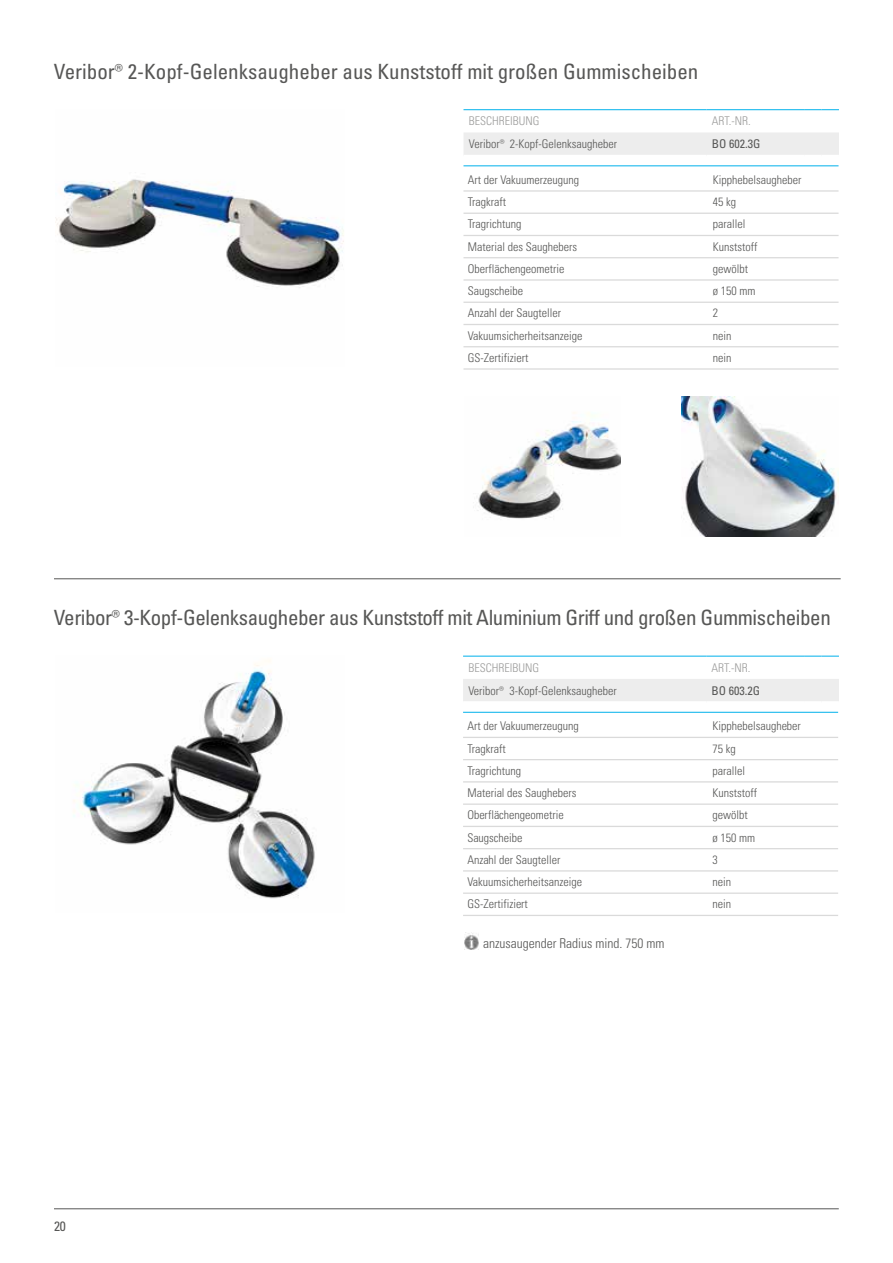
<style>
.page{position:relative;width:893px;height:1263px;background:#fff}
.page>*{position:absolute;margin:0;border:0;box-sizing:border-box;transform-origin:0 0}
.t1{font:condensed 21px "Univers LTCYR 57";letter-spacing:-.02em;color:#575756}
.t2{font:condensed 21px "Univers LTCYR 57";color:#575756}
.t3{font:13.5px "Univers LTCYR 47 Light Cond";color:#575756}
.t4{font:condensed 13.5px "Univers LTCYR 57";color:#575756}
.t5{font:12px "Univers LTCYR 47 Light Cond";color:#575756}
.t6{font:12px "Univers LTCYR 47 Light Cond";color:#9d9d9c}
.t7{font:condensed 12px "Univers LTCYR 57";color:#575756}
</style>
<div class="page">
<hr style="left:54px;top:1208px;width:785px;height:1px;background:#575756">
<img style="left:56px;top:179px;width:288px;height:109px">
<img style="left:73px;top:660px;width:242px;height:239px">
<hr style="left:54px;top:578px;width:787px;height:1px;background:#575756">
<img style="left:682px;top:397px;width:157px;height:140px">
<img style="left:473px;top:412px;width:148px;height:107px">
<hr style="left:463px;top:109px;width:243px;height:1px;background:#00b1eb">
<hr style="left:706px;top:109px;width:98px;height:1px;background:#00b1eb">
<svg style="left:804px;top:109px;width:35px;height:1px"></svg>
<div style="left:464px;top:133px;width:375px;height:22px;background:#ededed"></div>
<hr style="left:463px;top:190px;width:375px;height:2px;background:#dadada">
<hr style="left:463px;top:213px;width:375px;height:1px;background:#dadada">
<hr style="left:463px;top:235px;width:375px;height:1px;background:#dadada">
<hr style="left:463px;top:257px;width:375px;height:1px;background:#dadada">
<hr style="left:463px;top:279px;width:375px;height:2px;background:#dadada">
<hr style="left:463px;top:302px;width:375px;height:1px;background:#dadada">
<hr style="left:463px;top:324px;width:375px;height:1px;background:#dadada">
<hr style="left:463px;top:346px;width:375px;height:1px;background:#dadada">
<hr style="left:463px;top:368px;width:375px;height:2px;background:#dadada">
<hr style="left:463px;top:165px;width:375px;height:1px;background:#00b1eb">
<div style="left:463px;top:679px;width:376px;height:22px;background:#ededed"></div>
<hr style="left:463px;top:656px;width:243px;height:1px;background:#00b1eb">
<hr style="left:706px;top:656px;width:98px;height:1px;background:#00b1eb">
<svg style="left:804px;top:656px;width:35px;height:1px"></svg>
<img style="left:464px;top:933px;width:15px;height:17px">
<hr style="left:463px;top:737px;width:375px;height:1px;background:#dadada">
<hr style="left:463px;top:759px;width:375px;height:1px;background:#dadada">
<hr style="left:463px;top:781px;width:375px;height:1px;background:#dadada">
<hr style="left:463px;top:803px;width:375px;height:2px;background:#dadada">
<hr style="left:463px;top:826px;width:375px;height:1px;background:#dadada">
<hr style="left:463px;top:848px;width:375px;height:1px;background:#dadada">
<hr style="left:463px;top:870px;width:375px;height:1px;background:#dadada">
<hr style="left:463px;top:892px;width:375px;height:2px;background:#dadada">
<hr style="left:463px;top:915px;width:375px;height:1px;background:#dadada">
<hr style="left:463px;top:712px;width:375px;height:1px;background:#00b1eb">
<h1 class="t2" style="left:54px;top:58px;width:646px">Veribor® 2-Kopf-Gelenksaugheber aus Kunststoff mit großen Gummischeiben</h1>
<p class="t6" style="left:469px;top:113px;width:72px">BESCHREIBUNG</p>
<p class="t6" style="left:712px;top:113px;width:40px">ART.-NR.</p>
<p class="t5" style="left:469px;top:136px;width:150px">Veribor® 2-Kopf-Gelenksaugheber</p>
<p class="t7" style="left:712px;top:137px;width:50px">BO 602.3G</p>
<p class="t5" style="left:468px;top:172px;width:113px">Art der Vakuumerzeugung</p>
<p class="t5" style="left:713px;top:172px;width:90px">Kipphebelsaugheber</p>
<p class="t5" style="left:468px;top:194px;width:40px">Tragkraft</p>
<p class="t5" style="left:713px;top:194px;width:25px">45 kg</p>
<p class="t5" style="left:468px;top:216px;width:55px">Tragrichtung</p>
<p class="t5" style="left:713px;top:216px;width:34px">parallel</p>
<p class="t5" style="left:468px;top:238px;width:111px">Material des Saughebers</p>
<p class="t5" style="left:713px;top:238px;width:46px">Kunststoff</p>
<p class="t5" style="left:468px;top:261px;width:98px">Oberflächengeometrie</p>
<p class="t5" style="left:713px;top:261px;width:37px">gewölbt</p>
<p class="t5" style="left:468px;top:283px;width:57px">Saugscheibe</p>
<p class="t5" style="left:713px;top:283px;width:44px">ø 150 mm</p>
<p class="t5" style="left:468px;top:305px;width:95px">Anzahl der Saugteller</p>
<p class="t5" style="left:713px;top:305px;width:7px">2</p>
<p class="t5" style="left:468px;top:327px;width:116px">Vakuumsicherheitsanzeige</p>
<p class="t5" style="left:713px;top:327px;width:20px">nein</p>
<p class="t5" style="left:468px;top:350px;width:62px">GS-Zertifiziert</p>
<p class="t5" style="left:713px;top:350px;width:20px">nein</p>
<h1 class="t1" style="left:54px;top:604px;width:778px">Veribor® 3-Kopf-Gelenksaugheber aus Kunststoff mit Aluminium Griff und großen Gummischeiben</h1>
<p class="t6" style="left:468px;top:659px;width:72px">BESCHREIBUNG</p>
<p class="t6" style="left:712px;top:659px;width:40px">ART.-NR.</p>
<p class="t5" style="left:468px;top:682px;width:150px">Veribor® 3-Kopf-Gelenksaugheber</p>
<p class="t7" style="left:712px;top:683px;width:50px">BO 603.2G</p>
<p class="t5" style="left:467px;top:718px;width:113px">Art der Vakuumerzeugung</p>
<p class="t5" style="left:712px;top:718px;width:90px">Kipphebelsaugheber</p>
<p class="t5" style="left:467px;top:740px;width:40px">Tragkraft</p>
<p class="t5" style="left:712px;top:740px;width:25px">75 kg</p>
<p class="t5" style="left:467px;top:762px;width:55px">Tragrichtung</p>
<p class="t5" style="left:712px;top:762px;width:34px">parallel</p>
<p class="t5" style="left:467px;top:785px;width:111px">Material des Saughebers</p>
<p class="t5" style="left:712px;top:785px;width:46px">Kunststoff</p>
<p class="t5" style="left:467px;top:807px;width:98px">Oberflächengeometrie</p>
<p class="t5" style="left:712px;top:807px;width:37px">gewölbt</p>
<p class="t5" style="left:467px;top:829px;width:57px">Saugscheibe</p>
<p class="t5" style="left:712px;top:829px;width:44px">ø 150 mm</p>
<p class="t5" style="left:467px;top:851px;width:95px">Anzahl der Saugteller</p>
<p class="t5" style="left:712px;top:851px;width:7px">3</p>
<p class="t5" style="left:467px;top:874px;width:116px">Vakuumsicherheitsanzeige</p>
<p class="t5" style="left:712px;top:874px;width:20px">nein</p>
<p class="t5" style="left:467px;top:896px;width:62px">GS-Zertifiziert</p>
<p class="t5" style="left:712px;top:896px;width:20px">nein</p>
<p class="t4" style="left:54px;top:1218px;width:13px">20</p>
<p class="t3" style="left:483px;top:934px;width:183px">anzusaugender Radius mind. 750 mm</p>
</div>
